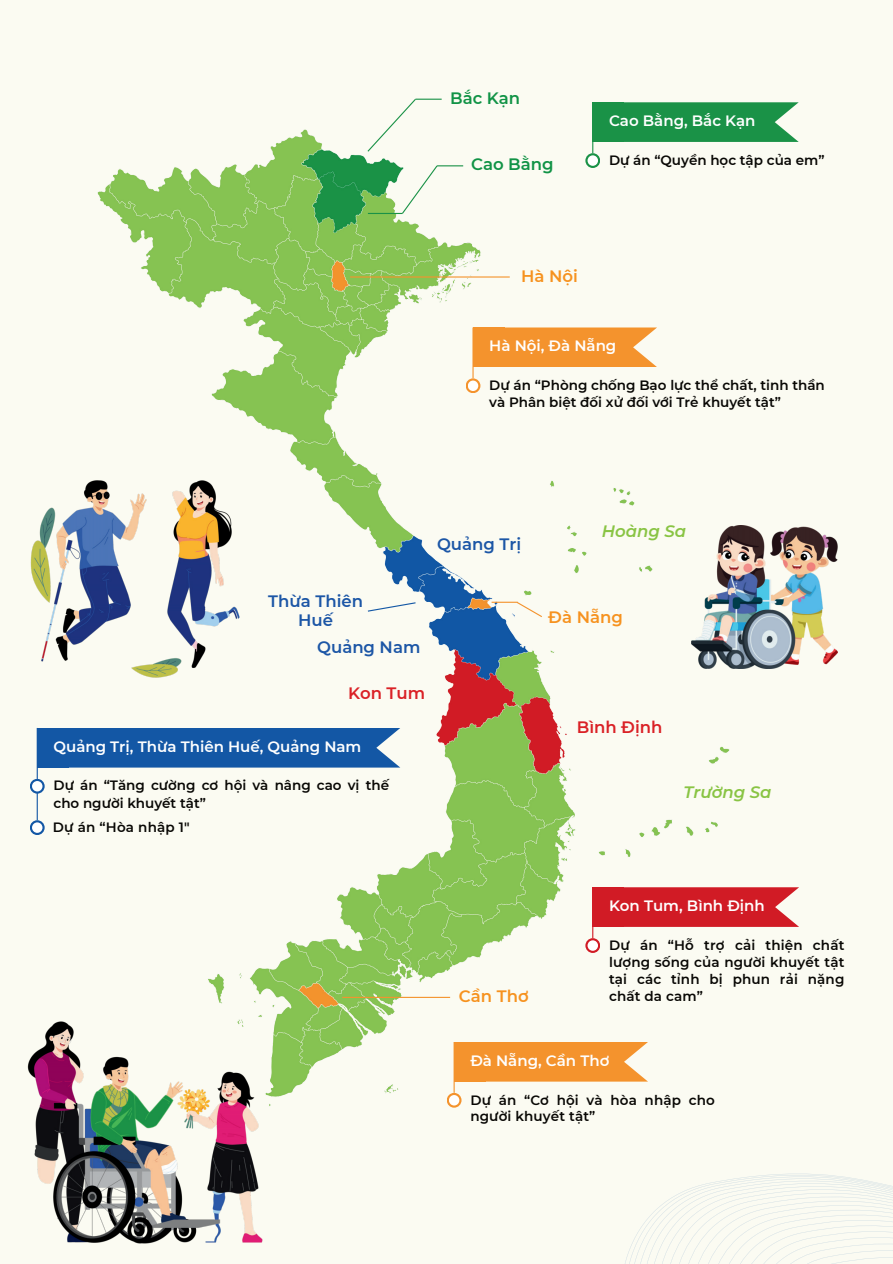
<style>
.page{position:relative;width:893px;height:1264px;background:#fff}
.page>*{position:absolute;margin:0;border:0;box-sizing:border-box;transform-origin:0 0}
.t1{font:600 16.5px/19.2px "Montserrat";color:#1c56a6;text-align:center}
.t2{font:600 16.5px "Montserrat";color:#f6921f}
.t3{font:italic 600 16.5px "Montserrat";color:#89c444}
.t4{font:600 16.5px "Montserrat";color:#da2126}
.t5{font:600 16.5px "Montserrat";color:#119346}
.t6{font:600 15px "Montserrat";color:#fff}
.t7{font:600 13.5px/16.8px "Montserrat";color:#080704}
</style>
<div class="page">
<div style="left:0;top:0;width:892px;height:1263px;background:#fbfbf2"></div>
<img style="left:32px;top:98px;width:766px;height:1010px">
<svg style="left:366px;top:601px;width:51px;height:11px"></svg>
<hr style="left:350px;top:276px;width:159px;height:1px;background:#f4932d">
<hr style="left:491px;top:601px;width:26px;height:2px;background:#f4932d">
<svg style="left:515px;top:601px;width:28px;height:17px"></svg>
<hr style="left:342px;top:996px;width:108px;height:1px;background:#f4932d">
<svg style="left:366px;top:98px;width:75px;height:55px"></svg>
<hr style="left:368px;top:213px;width:34px;height:1px;background:#1a9247">
<svg style="left:401px;top:164px;width:62px;height:51px"></svg>
<svg style="left:624px;top:102px;width:174px;height:40px;background:#2a9953"></svg>
<div style="left:592px;top:102px;width:32px;height:40px;background:#1a9247"></div>
<hr style="left:592px;top:102px;width:1px;height:51px;background:#1a9247">
<svg style="left:585px;top:153px;width:15px;height:15px"></svg>
<div style="left:587px;top:155px;width:11px;height:11px;background:#fff;border-radius:50%"></div>
<svg style="left:504px;top:327px;width:153px;height:40px;background:#f49c3e"></svg>
<div style="left:473px;top:327px;width:31px;height:40px;background:#f4932d"></div>
<hr style="left:472px;top:327px;width:1px;height:51px;background:#f4932d">
<svg style="left:465px;top:378px;width:15px;height:15px"></svg>
<div style="left:468px;top:380px;width:10px;height:11px;background:#fff;border-radius:50%"></div>
<div style="left:68px;top:728px;width:332px;height:39px;background:#1357a5"></div>
<div style="left:37px;top:728px;width:31px;height:39px;background:#1357a5"></div>
<hr style="left:37px;top:728px;width:1px;height:92px;background:#1357a5">
<svg style="left:30px;top:778px;width:15px;height:15px"></svg>
<div style="left:32px;top:781px;width:10px;height:10px;background:#fff;border-radius:50%"></div>
<svg style="left:30px;top:820px;width:15px;height:15px"></svg>
<div style="left:32px;top:822px;width:10px;height:10px;background:#fff;border-radius:50%"></div>
<svg style="left:624px;top:887px;width:175px;height:39px;background:#d42b34"></svg>
<div style="left:592px;top:887px;width:32px;height:39px;background:#d11b25"></div>
<hr style="left:592px;top:887px;width:1px;height:51px;background:#d11b25">
<svg style="left:585px;top:938px;width:15px;height:15px"></svg>
<div style="left:587px;top:940px;width:11px;height:10px;background:#fff;border-radius:50%"></div>
<svg style="left:485px;top:1041px;width:163px;height:40px;background:#f49d40"></svg>
<div style="left:454px;top:1041px;width:31px;height:40px;background:#f4932d"></div>
<hr style="left:453px;top:1041px;width:1px;height:51px;background:#f4932d">
<svg style="left:446px;top:1092px;width:15px;height:15px"></svg>
<div style="left:449px;top:1095px;width:10px;height:10px;background:#fff;border-radius:50%"></div>
<img style="left:625px;top:1173px;width:267px;height:90px">
<img style="left:691px;top:526px;width:146px;height:143px">
<img style="left:30px;top:429px;width:252px;height:271px">
<img style="left:27px;top:978px;width:272px;height:266px">
<p class="t5" style="left:450px;top:87px;width:72px">Bắc Kạn</p>
<p class="t5" style="left:471px;top:153px;width:84px">Cao Bằng</p>
<p class="t6" style="left:609px;top:110px;width:148px">Cao Bằng, Bắc Kạn</p>
<p class="t7" style="left:609px;top:151px;width:217px">Dự án “Quyền học tập của em”</p>
<p class="t2" style="left:521px;top:264px;width:58px">Hà Nội</p>
<p class="t6" style="left:489px;top:335px;width:129px">Hà Nội, Đà Nẵng</p>
<p class="t7" style="left:489px;top:376px;width:337px">Dự án “Phòng chống Bạo lực thể chất, tinh thần và Phân biệt đối xử đối với Trẻ khuyết tật”</p>
<p class="t1" style="left:437px;top:533px;width:86px">Quảng Trị</p>
<p class="t1" style="left:268px;top:590px;width:96px">Thừa Thiên<br>Huế</p>
<p class="t1" style="left:317px;top:637px;width:105px">Quảng Nam</p>
<p class="t4" style="left:348px;top:681px;width:79px">Kon Tum</p>
<p class="t6" style="left:53px;top:735px;width:309px">Quảng Trị, Thừa Thiên Huế, Quảng Nam</p>
<p class="t7" style="left:53px;top:775px;width:337px;line-height:18px">Dự án “Tăng cường cơ hội và nâng cao vị thế cho người khuyết tật”</p>
<p class="t7" style="left:53px;top:818px;width:138px">Dự án “Hòa nhập 1"</p>
<p class="t3" style="left:602px;top:519px;width:86px">Hoàng Sa</p>
<p class="t2" style="left:548px;top:605px;width:76px">Đà Nẵng</p>
<p class="t4" style="left:576px;top:715px;width:87px">Bình Định</p>
<p class="t3" style="left:683px;top:780px;width:89px">Trường Sa</p>
<p class="t2" style="left:459px;top:984px;width:71px">Cần Thơ</p>
<p class="t6" style="left:609px;top:895px;width:157px">Kon Tum, Bình Định</p>
<p class="t7" style="left:609px;top:936px;width:237px;text-align:justify">Dự án “Hỗ trợ cải thiện chất lượng sống của người khuyết tật tại các tỉnh bị phun rải nặng chất da cam”</p>
<p class="t6" style="left:470px;top:1049px;width:140px">Đà Nẵng, Cần Thơ</p>
<p class="t7" style="left:470px;top:1090px;width:246px">Dự án “Cơ hội và hòa nhập cho người khuyết tật”</p>
</div>
